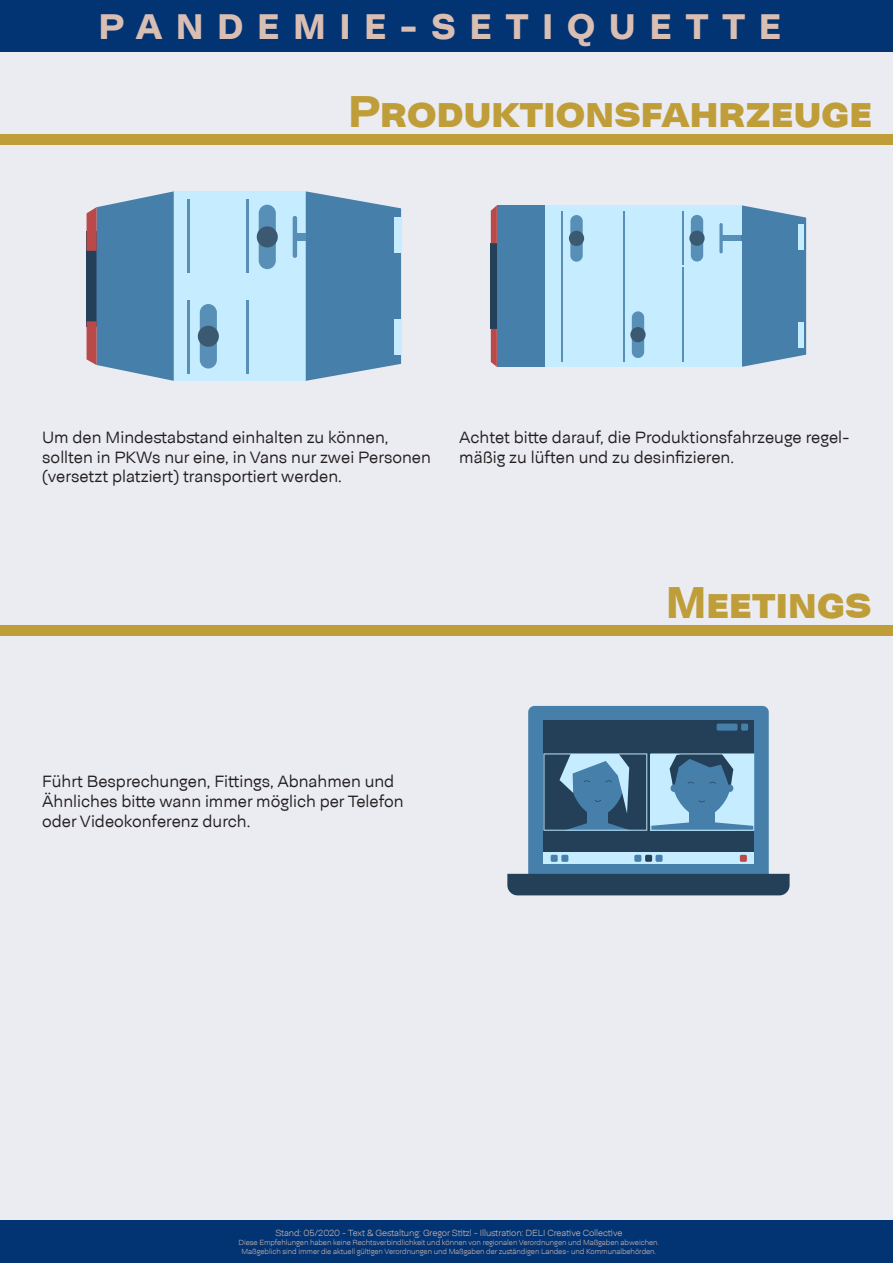
<style>
.page{position:relative;width:893px;height:1263px;background:#ebebf2}
.page>*{position:absolute;margin:0;border:0;box-sizing:border-box;transform-origin:0 0}
.t1{font:900 45px "Neogrotesk SC";letter-spacing:-.01em;color:#bf9e39}
.t2{font:900 36px "Neogrotesk Pro";letter-spacing:.39em;color:#d9beb4}
.t3{font:300 16.5px/19.8px "Neogrotesk Pro";color:#231f20}
.t4{font:300 9px "Neogrotesk Pro Ult";letter-spacing:-.01em;color:#d9beb4}
.t5{font:300 7.5px/9px "Neogrotesk Pro Ult";letter-spacing:-.01em;color:#d9beb4;text-align:center}
</style>
<div class="page">
<div style="left:0;top:1220px;width:893px;height:43px;background:#023373"></div>
<div style="left:0;top:0;width:893px;height:51px;background:#023373"></div>
<div style="left:1px;top:134px;width:892px;height:11px;background:#bf9e39"></div>
<div style="left:0;top:625px;width:893px;height:11px;background:#bf9e39"></div>
<svg style="left:306px;top:191px;width:95px;height:190px;background:#5589b0"></svg>
<div style="left:394px;top:217px;width:8px;height:36px;background:#c5edff"></div>
<div style="left:394px;top:319px;width:8px;height:36px;background:#c5edff"></div>
<svg style="left:87px;top:191px;width:87px;height:190px;background:#5a84a9"></svg>
<div style="left:295px;top:233px;width:27px;height:8px;background:#467faa"></div>
<div style="left:174px;top:191px;width:132px;height:190px;background:#c5edff"></div>
<svg style="left:741px;top:205px;width:65px;height:162px;background:#5589b1"></svg>
<div style="left:798px;top:224px;width:6px;height:26px;background:#c5edff"></div>
<div style="left:798px;top:322px;width:6px;height:26px;background:#c5edff"></div>
<div style="left:491px;top:243px;width:6px;height:86px;background:#244059"></div>
<svg style="left:491px;top:205px;width:6px;height:38px"></svg>
<svg style="left:491px;top:329px;width:6px;height:38px"></svg>
<div style="left:721px;top:235px;width:32px;height:6px;background:#467faa"></div>
<div style="left:499px;top:205px;width:242px;height:162px;background:#c5edff"></div>
<div style="left:497px;top:205px;width:47px;height:162px;background:#467faa"></div>
<svg style="left:507px;top:706px;width:283px;height:189px;background:#5d7f9a"></svg>
<div style="left:543px;top:853px;width:211px;height:11px;background:#c5edff"></div>
<div style="left:645px;top:855px;width:7px;height:7px;background:#244059;border-radius:2px"></div>
<div style="left:634px;top:855px;width:7px;height:7px;background:#467faa;border-radius:2px"></div>
<div style="left:655px;top:855px;width:8px;height:7px;background:#467faa;border-radius:2px"></div>
<div style="left:741px;top:723px;width:7px;height:8px;background:#467faa;border-radius:2px"></div>
<div style="left:717px;top:723px;width:20px;height:8px;background:#467faa;border-radius:2px"></div>
<div style="left:561px;top:855px;width:7px;height:7px;background:#467faa;border-radius:2px"></div>
<div style="left:551px;top:855px;width:7px;height:7px;background:#467faa;border-radius:2px"></div>
<div style="left:740px;top:855px;width:7px;height:7px;background:#ba4a4a;border-radius:2px"></div>
<h2 class="t2" style="left:99px;top:3px;width:684px">PANDEMIE-SETIQUETTE</h2>
<h1 class="t1" style="left:349px;top:83px;width:525px">Produktionsfahrzeuge</h1>
<p class="t3" style="left:42px;top:427px;width:390px">Um den Mindestabstand einhalten zu können, sollten in PKWs nur eine, in Vans nur zwei Personen (versetzt platziert) transportiert werden.</p>
<p class="t3" style="left:459px;top:427px;width:392px">Achtet bitte darauf, die Produktionsfahrzeuge regel&shy;mäßig zu lüften und zu desinfizieren.</p>
<p class="t3" style="left:42px;top:771px;width:363px">Führt Besprechungen, Fittings, Abnahmen und<br>Ähnliches bitte wann immer möglich per Telefon oder Videokonferenz durch.</p>
<h1 class="t1" style="left:666px;top:574px;width:207px">Meetings</h1>
<p class="t4" style="left:275px;top:1227px;width:349px">Stand: 05/2020 - Text &amp; Gestaltung: Gregor Stitzl - Illustration: DELI Creative Collective</p>
<p class="t5" style="left:239px;top:1238px;width:422px">Diese Empfehlungen haben keine Rechtsverbindlichkeit und können von regionalen Verordnungen und Maßgaben abweichen.<br>Maßgeblich sind immer die aktuell gültigen Verordnungen und Maßgaben der zuständigen Landes- und Kommunalbehörden.</p>
</div>
